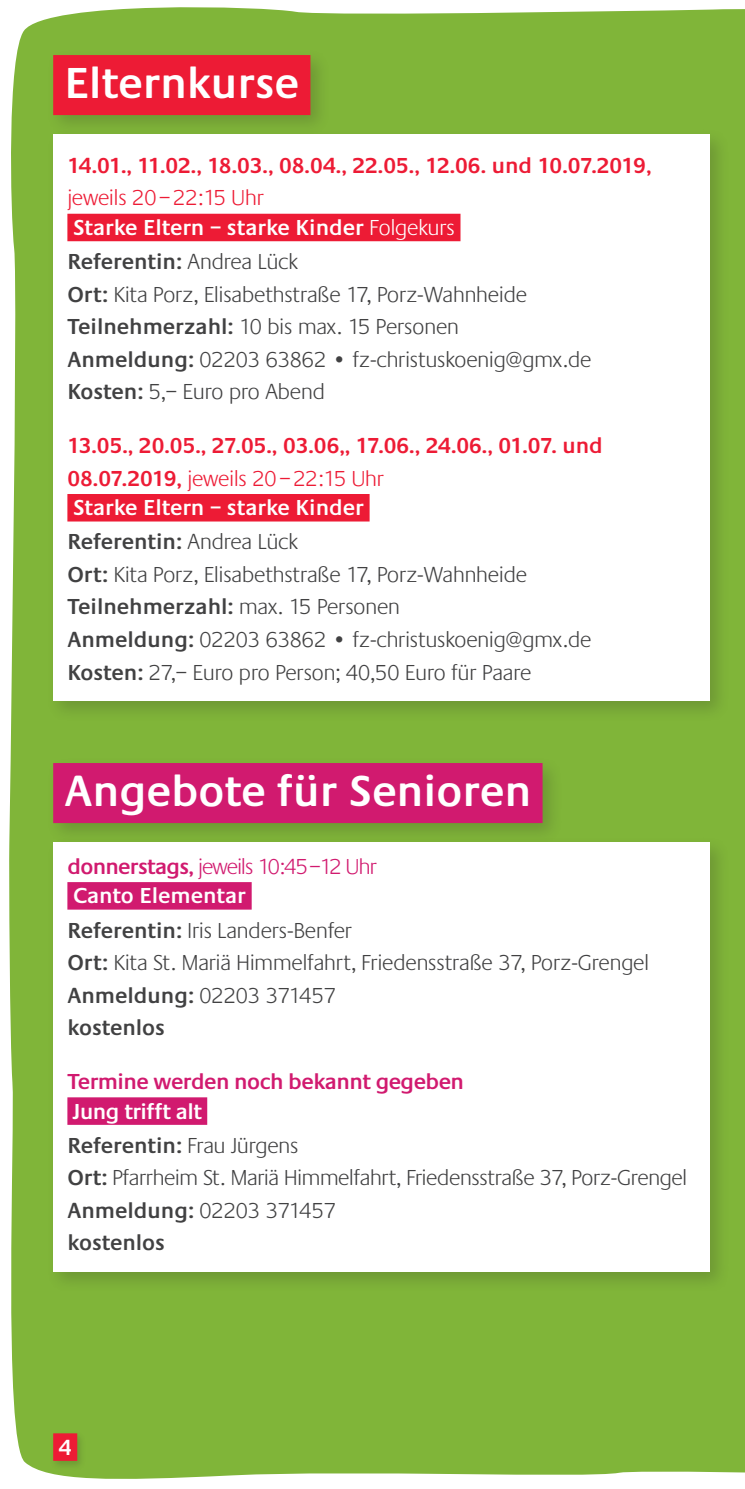
<style>
.page{position:relative;width:745px;height:1489px;background:#fff}
.page>*{position:absolute;margin:0;border:0;box-sizing:border-box;transform-origin:0 0}
.t1{font:600 45px "Praxis";color:#fff}
.t2{font:300 22.5px/32.5px "Praxis";color:#414142}
.t3{font:600 22.5px/32.5px "Praxis";color:#ed1b35}
.t4{font:600 22.5px/29.5px "Praxis";color:#fff}
.t5{font:300 22.5px/29.5px "Praxis";letter-spacing:-.03em;color:#d11a6f}
.t6{font:600 22.5px "Praxis";letter-spacing:-.02em;color:#d11a6f}
.s1{font-weight:300;color:#ed1b35}
.s2{font-weight:300}
.s3{font-weight:600}
.s4{font-weight:600;color:#fff}
</style>
<div class="page">
<div style="left:9px;top:7px;width:735px;height:1472px;background:#80b539"></div>
<div style="left:50px;top:1430px;width:37px;height:40px;background:#231f20;opacity:.2"></div>
<div style="left:53px;top:1433px;width:24px;height:27px;background:#ed1b35"></div>
<div style="left:46px;top:128px;width:684px;height:594px;background:#231f20;opacity:.2"></div>
<div style="left:53px;top:135px;width:656px;height:566px;background:#fff"></div>
<div style="left:67px;top:214px;width:393px;height:27px;background:#ed1b35"></div>
<div style="left:67px;top:494px;width:302px;height:27px;background:#ed1b35"></div>
<div style="left:46px;top:48px;width:285px;height:88px;background:#231f20;opacity:.2"></div>
<div style="left:53px;top:55px;width:257px;height:60px;background:#ed1b35"></div>
<div style="left:46px;top:756px;width:517px;height:88px;background:#231f20;opacity:.2"></div>
<div style="left:53px;top:763px;width:489px;height:60px;background:#d11a6f"></div>
<div style="left:46px;top:835px;width:684px;height:457px;background:#231f20;opacity:.2"></div>
<div style="left:53px;top:842px;width:656px;height:429px;background:#fff"></div>
<div style="left:67px;top:882px;width:184px;height:27px;background:#d11a6f"></div>
<div style="left:67px;top:1097px;width:140px;height:27px;background:#d11a6f"></div>
<h1 class="t1" style="left:64px;top:58px;width:236px">Elternkurse</h1>
<p class="t3" style="left:67px;top:149px;width:585px">14.01., 11.02., 18.03., 08.04., 22.05., 12.06. und 10.07.2019,</p>
<p class="t4" style="left:67px;top:183px;width:388px"><span class="s1">jeweils 20–22:15 Uhr<br></span>Starke Eltern – starke Kinder <span class="s2">Folgekurs</span></p>
<p class="t2" style="left:67px;top:246px;width:525px"><span class="s3">Referentin:</span> Andrea Lück<br><span class="s3">Ort:</span> Kita Porz, Elisabethstraße 17, Porz-Wahnheide <span class="s3">Teilnehmerzahl:</span> 10 bis max. 15 Personen<br><span class="s3">Anmeldung:</span> 02203 63862 • fz-christuskoenig@gmx.de <span class="s3">Kosten:</span> 5,– Euro pro Abend</p>
<p class="t3" style="left:67px;top:429px;width:536px">13.05., 20.05., 27.05., 03.06,, 17.06., 24.06., 01.07. und<br>08.07.2019, <span class="s2">jeweils 20–22:15 Uhr</span></p>
<p class="t2" style="left:67px;top:492px;width:525px"><span class="s4">Starke Eltern – starke Kinder<br></span><span class="s3">Referentin:</span> Andrea Lück<br><span class="s3">Ort:</span> Kita Porz, Elisabethstraße 17, Porz-Wahnheide <span class="s3">Teilnehmerzahl:</span> max. 15 Personen<br><span class="s3">Anmeldung:</span> 02203 63862 • fz-christuskoenig@gmx.de <span class="s3">Kosten:</span> 27,– Euro pro Person; 40,50 Euro für Paare</p>
<h1 class="t1" style="left:64px;top:765px;width:468px">Angebote für Senioren</h1>
<p class="t5" style="left:67px;top:852px;width:310px"><span class="s3">donnerstags,</span> jeweils 10:45–12 Uhr<br><span class="s4">Canto Elementar</span></p>
<p class="t2" style="left:67px;top:914px;width:582px"><span class="s3">Referentin:</span> Iris Landers-Benfer<br><span class="s3">Ort:</span> Kita St. Mariä Himmelfahrt, Friedensstraße 37, Porz-Grengel <span class="s3">Anmeldung:</span> 02203 371457<br><span class="s3">kostenlos</span></p>
<p class="t6" style="left:67px;top:1068px;width:398px">Termine werden noch bekannt gegeben</p>
<p class="t2" style="left:67px;top:1095px;width:620px"><span class="s4">Jung trifft alt<br></span><span class="s3">Referentin:</span> Frau Jürgens<br><span class="s3">Ort:</span> Pfarrheim St. Mariä Himmelfahrt, Friedensstraße 37, Porz-Grengel<br><span class="s3">Anmeldung:</span> 02203 371457<br><span class="s3">kostenlos</span></p>
<p class="t4" style="left:59px;top:1432px;width:14px">4</p>
</div>
